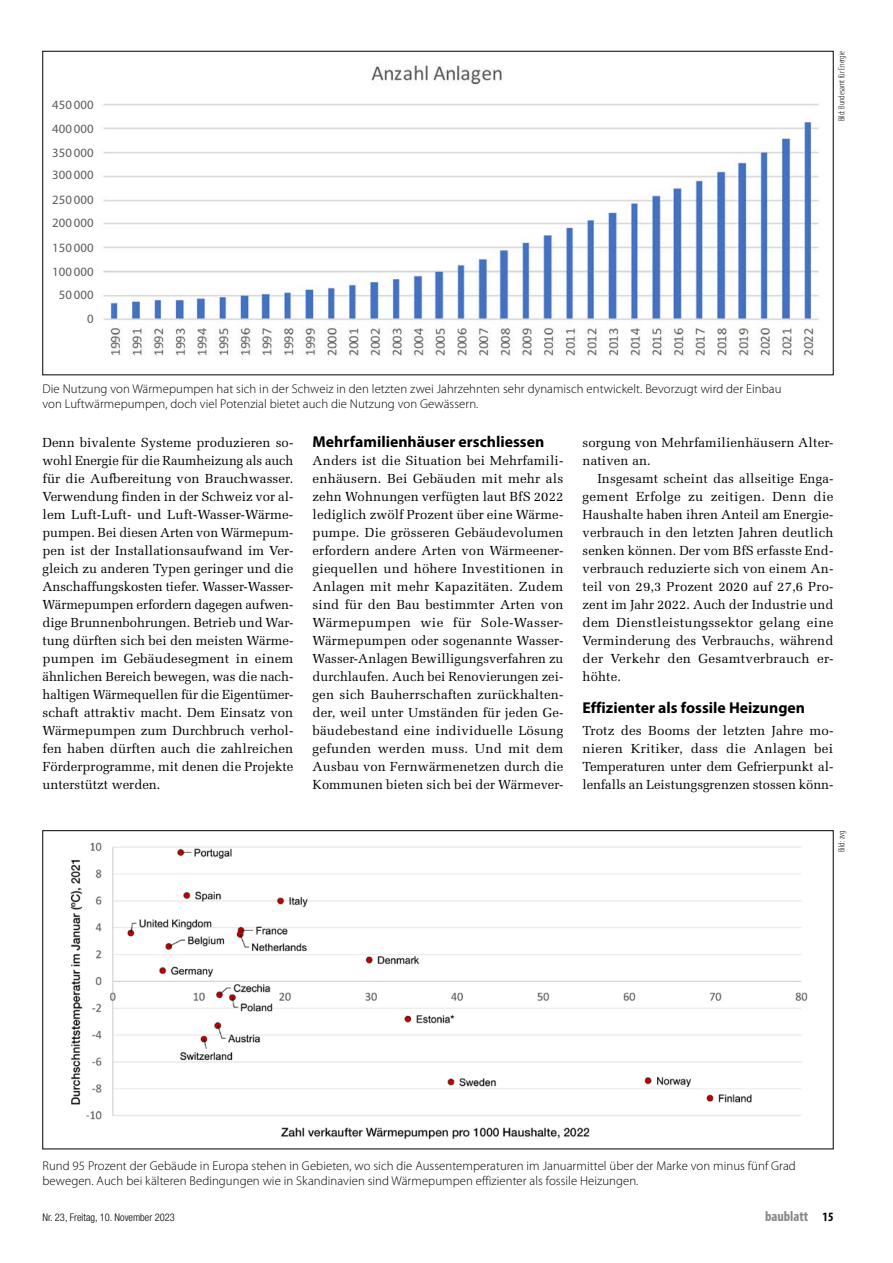
<style>
.page{position:relative;width:893px;height:1263px;background:#fff}
.page>*{position:absolute;margin:0;border:0;box-sizing:border-box;transform-origin:0 0}
.t1{font:700 15.75px "Myriad Pro";color:#000}
.t2{font:700 condensed 14.25px "Myriad Pro";color:#868786}
.t3{font:13.2px/18px "Melior LT Std";letter-spacing:.005em;color:#000;text-align:justify}
.t4{font:300 12.75px/15px "Myriad Pro";letter-spacing:.005em;color:#000}
.t5{font:12.75px/23.7px "Myriad Pro";letter-spacing:.005em;color:#5d5d5d;text-align:justify}
.t6{font:300 condensed 10.5px "Helvetica Neue LT Pro";color:#000}
.t7{font:300 condensed 9px "Myriad Pro";color:#000}
.s1{font-size:12.75px;color:#000}
</style>
<div class="page">
<img style="left:103px;top:65px;width:716px;height:291px">
<img style="left:70px;top:842px;width:738px;height:297px">
<p class="t5" style="left:52px;top:93px;width:43px">450 000<br>400 000<br>350 000<br>300 000</p>
<p class="t5" style="left:52px;top:188px;width:43px;text-align:right">250 000<br>200 000<br>150 000<br>100 000<br>50 000<br>0</p>
<p class="t4" style="left:43px;top:381px;width:740px">Die Nutzung von Wärmepumpen hat sich in der Schweiz in den letzten zwei Jahrzehnten sehr dynamisch entwickelt. Bevorzugt wird der Einbau von Luftwärmepumpen, doch viel Potenzial bietet auch die Nutzung von Gewässern.</p>
<p class="t7" style="left:837px;top:121px;width:72px;rotate:-90deg">Bild: Bundesamt für Energie</p>
<p class="t3" style="left:43px;top:434px;width:253px">Denn bivalente Systeme produzieren so&shy;wohl Energie für die Raumheizung als auch für die Aufbereitung von Brauchwasser.<br>Verwendung finden in der Schweiz vor al&shy;lem Luft-Luft- und Luft-Wasser-Wärme&shy;pumpen. Bei diesen Arten von Wärmepum&shy;pen ist der Installationsaufwand im Ver&shy;gleich zu anderen Typen geringer und die Anschaffungskosten tiefer. Wasser-Wasser-Wärmepumpen erfordern dagegen aufwen&shy;dige Brunnenbohrungen. Betrieb und War&shy;tung dürften sich bei den meisten Wärme&shy;pumpen im Gebäudesegment in einem ähnlichen Bereich bewegen, was die nach&shy;haltigen Wärmequellen für die Eigentümer&shy;schaft attraktiv macht. Dem Einsatz von Wärmepumpen zum Durchbruch verhol&shy;fen haben dürften auch die zahlreichen Förderprogramme, mit denen die Projekte unterstützt werden.</p>
<p class="t1" style="left:313px;top:433px;width:233px">Mehrfamilienhäuser erschliessen</p>
<p class="t3" style="left:313px;top:452px;width:253px">Anders ist die Situation bei Mehrfamili&shy;enhäusern. Bei Gebäuden mit mehr als zehn Wohnungen verfügten laut BfS 2022 lediglich zwölf Prozent über eine Wärme&shy;pumpe. Die grösseren Gebäudevolumen erfordern andere Arten von Wärmeener&shy;giequellen und höhere Investitionen in Anlagen mit mehr Kapazitäten. Zudem sind für den Bau bestimmter Arten von Wärmepumpen wie für Sole-Wasser-Wärmepumpen oder sogenannte Wasser-Wasser-Anlagen Bewilligungsverfahren zu durchlaufen. Auch bei Renovierungen zei&shy;gen sich Bauherrschaften zurückhalten&shy;der, weil unter Umständen für jeden Ge&shy;bäudebestand eine individuelle Lösung gefunden werden muss. Und mit dem Ausbau von Fernwärmenetzen durch die Kommunen bieten sich bei der Wärmever-</p>
<p class="t3" style="left:583px;top:434px;width:252px">sorgung von Mehrfamilienhäusern Alter&shy;nativen an.</p>
<p class="t3" style="left:583px;top:470px;width:253px;text-indent:15px">Insgesamt scheint das allseitige Enga&shy;gement Erfolge zu zeitigen. Denn die Haushalte haben ihren Anteil am Energie&shy;verbrauch in den letzten Jahren deutlich senken können. Der vom BfS erfasste End&shy;verbrauch reduzierte sich von einem An&shy;teil von 29,3 Prozent 2020 auf 27,6 Pro&shy;zent im Jahr 2022. Auch der Industrie und dem Dienstleistungssektor gelang eine Verminderung des Verbrauchs, während der Verkehr den Gesamtverbrauch er&shy;höhte.</p>
<p class="t1" style="left:583px;top:699px;width:224px">Effizienter als fossile Heizungen</p>
<p class="t3" style="left:583px;top:722px;width:252px">Trotz des Booms der letzten Jahre mo&shy;nieren Kritiker, dass die Anlagen bei Temperaturen unter dem Gefrierpunkt al&shy;lenfalls an Leistungsgrenzen stossen könn-</p>
<p class="t7" style="left:837px;top:852px;width:23px;rotate:-90deg">Bild: zvg</p>
<p class="t4" style="left:43px;top:1158px;width:755px">Rund 95 Prozent der Gebäude in Europa stehen in Gebieten, wo sich die Aussentemperaturen im Januarmittel über der Marke von minus fünf Grad bewegen. Auch bei kälteren Bedingungen wie in Skandinavien sind Wärmepumpen effizienter als fossile Heizungen.</p>
<p class="t6" style="left:43px;top:1211px;width:134px">Nr. 23, Freitag, 10. November 2023</p>
<p class="t2" style="left:765px;top:1207px;width:70px">baublatt <span class="s1">15</span></p>
</div>
